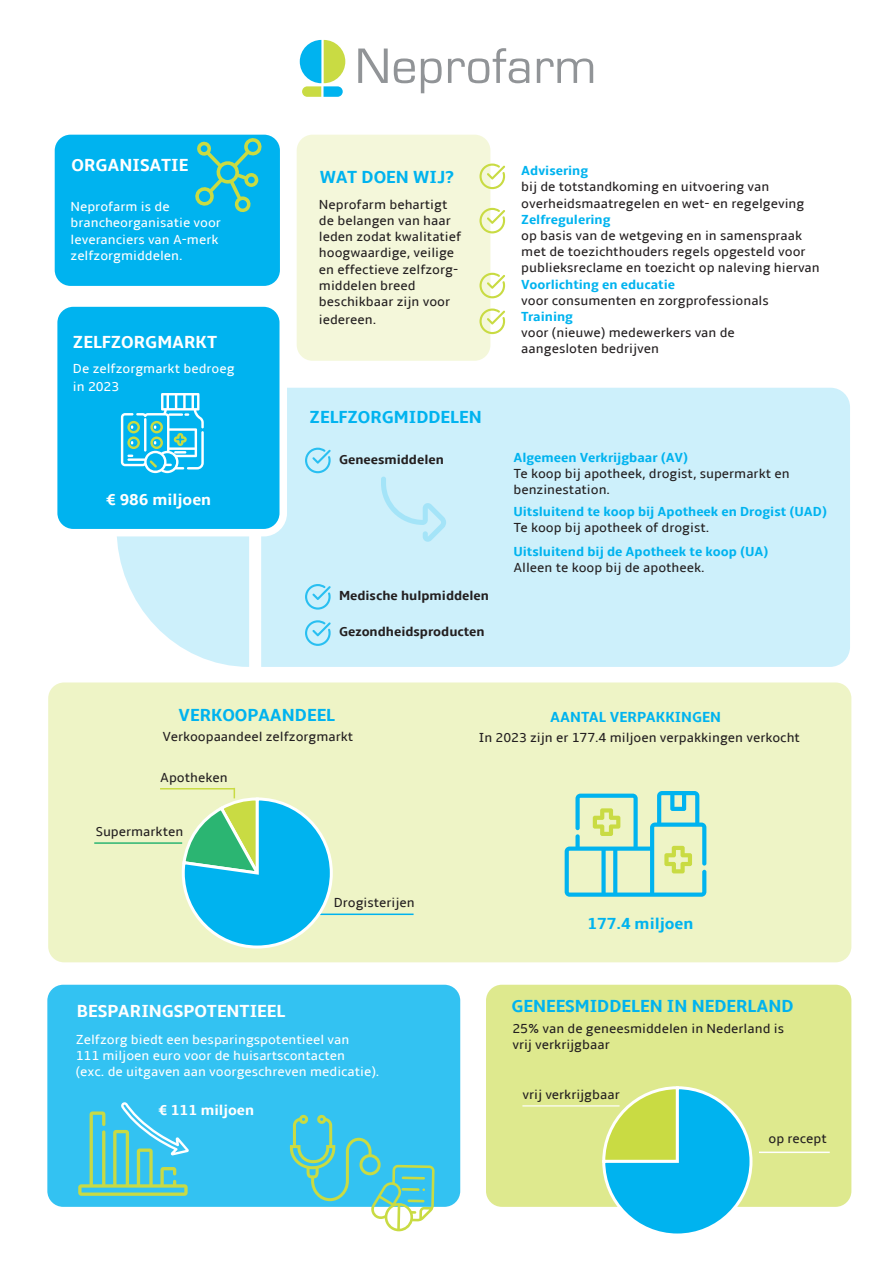
<style>
.page{position:relative;width:893px;height:1263px;background:#fff}
.page>*{position:absolute;margin:0;border:0;box-sizing:border-box;transform-origin:0 0}
.t1{font:700 18px "Amble";color:#00b3ef}
.t2{font:700 18px "Amble";color:#fff}
.t3{font:700 16.5px "Amble";color:#00b3ef}
.t4{font:700 16.5px "Amble";color:#fff}
.t5{font:700 15px "Amble";color:#00b3ef}
.t6{font:700 15px "Amble";color:#fff}
.t7{font:13.5px/16.2px "Amble";color:#231f20}
.t8{font:13.5px/16.2px "Amble";color:#fff}
.t9{font:700 13.5px "Amble";color:#00b3ef}
.t10{font:700 13.5px "Amble";color:#231f20}
</style>
<div class="page">
<div style="left:261px;top:388px;width:589px;height:279px;background:#cdf0fb"></div>
<div style="left:482px;top:981px;width:373px;height:229px;background:#dee98e;border-radius:20px"></div>
<div style="left:478px;top:977px;width:381px;height:237px;border:8px solid #fff;border-radius:20px"></div>
<hr style="left:522px;top:1105px;width:98px;height:2px;background:#fff">
<hr style="left:759px;top:1151px;width:71px;height:2px;background:#fff">
<div style="left:44px;top:981px;width:420px;height:229px;background:#33c2f2;border-radius:20px"></div>
<div style="left:40px;top:977px;width:428px;height:237px;border:8px solid #fff;border-radius:20px"></div>
<div style="left:44px;top:679px;width:811px;height:287px;background:#eef4c6;border-radius:20px"></div>
<div style="left:41px;top:675px;width:818px;height:295px;border:8px solid #fff;border-radius:20px"></div>
<div style="left:54px;top:303px;width:229px;height:230px;background:#00b3ef;border-radius:20px"></div>
<div style="left:50px;top:299px;width:237px;height:237px;border:8px solid #fff;border-radius:20px"></div>
<div style="left:293px;top:131px;width:201px;height:233px;background:#f4f7da;border-radius:20px"></div>
<div style="left:289px;top:127px;width:209px;height:241px;border:8px solid #fff;border-radius:20px"></div>
<div style="left:51px;top:131px;width:233px;height:159px;background:#00b3ef;border-radius:20px"></div>
<div style="left:47px;top:127px;width:240px;height:166px;border:8px solid #fff;border-radius:20px"></div>
<svg style="left:358px;top:49px;width:30px;height:34px"></svg>
<svg style="left:394px;top:58px;width:21px;height:25px"></svg>
<svg style="left:421px;top:58px;width:21px;height:35px"></svg>
<svg style="left:448px;top:48px;width:81px;height:35px"></svg>
<svg style="left:537px;top:58px;width:56px;height:25px"></svg>
<svg style="left:300px;top:40px;width:45px;height:57px"></svg>
<svg style="left:601px;top:1086px;width:153px;height:148px"></svg>
<svg style="left:290px;top:1114px;width:145px;height:117px"></svg>
<hr style="left:401px;top:1188px;width:19px;height:3px;background:#c9db43">
<hr style="left:408px;top:1199px;width:16px;height:3px;background:#c9db43">
<svg style="left:78px;top:1102px;width:111px;height:94px"></svg>
<hr style="left:313px;top:913px;width:101px;height:2px;background:#00b3ef">
<hr style="left:94px;top:842px;width:88px;height:2px;background:#2bb572">
<hr style="left:160px;top:788px;width:74px;height:1px;background:#c9db43">
<svg style="left:180px;top:788px;width:154px;height:161px"></svg>
<svg style="left:565px;top:791px;width:141px;height:106px"></svg>
<svg style="left:116px;top:393px;width:133px;height:274px"></svg>
<svg style="left:195px;top:138px;width:67px;height:75px"></svg>
<svg style="left:479px;top:164px;width:26px;height:25px"></svg>
<svg style="left:479px;top:208px;width:26px;height:25px"></svg>
<svg style="left:479px;top:273px;width:26px;height:25px"></svg>
<svg style="left:479px;top:308px;width:26px;height:26px"></svg>
<svg style="left:305px;top:448px;width:26px;height:25px"></svg>
<svg style="left:305px;top:584px;width:26px;height:26px"></svg>
<svg style="left:305px;top:620px;width:26px;height:26px"></svg>
<svg style="left:381px;top:477px;width:65px;height:65px"></svg>
<h1 class="t2" style="left:72px;top:154px;width:118px">ORGANISATIE</h1>
<p class="t8" style="left:71px;top:199px;width:152px">Neprofarm is de brancheorganisatie voor leveranciers van A-merk zelfzorgmiddelen.</p>
<h1 class="t2" style="left:73px;top:332px;width:146px">ZELFZORGMARKT</h1>
<p class="t8" style="left:73px;top:359px;width:163px;line-height:18px">De zelfzorgmarkt bedroeg in 2023</p>
<p class="t4" style="left:106px;top:490px;width:107px">€ 986 miljoen</p>
<h1 class="t1" style="left:320px;top:167px;width:136px">WAT DOEN WIJ?</h1>
<p class="t7" style="left:319px;top:196px;width:144px">Neprofarm behartigt de belangen van haar leden zodat kwalitatief hoogwaardige, veilige en effectieve zelfzorg&shy;middelen breed beschikbaar zijn voor</p>
<p class="t7" style="left:319px;top:312px;width:59px">iedereen.</p>
<h1 class="t1" style="left:310px;top:407px;width:174px">ZELFZORGMIDDELEN</h1>
<p class="t10" style="left:339px;top:452px;width:106px">Geneesmiddelen</p>
<p class="t10" style="left:339px;top:587px;width:151px">Medische hulpmiddelen</p>
<p class="t10" style="left:339px;top:624px;width:147px">Gezondheidsproducten</p>
<p class="t9" style="left:521px;top:163px;width:68px">Advisering</p>
<p class="t7" style="left:521px;top:179px;width:285px">bij de totstandkoming en uitvoering van overheidsmaatregelen en wet- en regelgeving</p>
<p class="t9" style="left:521px;top:212px;width:91px">Zelfregulering</p>
<p class="t7" style="left:521px;top:228px;width:300px">op basis van de wetgeving en in samenspraak met de toezichthouders regels opgesteld voor publieksreclame en toezicht op naleving hiervan</p>
<p class="t9" style="left:521px;top:276px;width:155px">Voorlichting en educatie</p>
<p class="t7" style="left:521px;top:292px;width:249px">voor consumenten en zorgprofessionals</p>
<p class="t9" style="left:521px;top:309px;width:53px">Training</p>
<p class="t7" style="left:521px;top:325px;width:215px">voor (nieuwe) medewerkers van de aangesloten bedrijven</p>
<p class="t9" style="left:513px;top:450px;width:176px">Algemeen Verkrijgbaar (AV)</p>
<p class="t7" style="left:513px;top:466px;width:278px">Te koop bij apotheek, drogist, supermarkt en benzinestation.</p>
<p class="t9" style="left:513px;top:503px;width:315px">Uitsluitend te koop bij Apotheek en Drogist (UAD)</p>
<p class="t7" style="left:513px;top:520px;width:197px">Te koop bij apotheek of drogist.</p>
<p class="t9" style="left:513px;top:543px;width:257px">Uitsluitend bij de Apotheek te koop (UA)</p>
<p class="t7" style="left:513px;top:559px;width:193px">Alleen te koop bij de apotheek.</p>
<h1 class="t1" style="left:179px;top:704px;width:158px">VERKOOPAANDEEL</h1>
<p class="t7" style="left:162px;top:728px;width:192px">Verkoopaandeel zelfzorgmarkt</p>
<p class="t7" style="left:160px;top:770px;width:69px">Apotheken</p>
<p class="t7" style="left:96px;top:824px;width:89px">Supermarkten</p>
<p class="t7" style="left:334px;top:894px;width:82px">Drogisterijen</p>
<h1 class="t2" style="left:77px;top:1001px;width:210px">BESPARINGSPOTENTIEEL</h1>
<p class="t8" style="left:76px;top:1031px;width:305px">Zelfzorg biedt een besparingspotentieel van<br>111 miljoen euro voor de huisartscontacten<br>(exc. de uitgaven aan voorgeschreven medicatie).</p>
<p class="t6" style="left:158px;top:1101px;width:97px">€ 111 miljoen</p>
<p class="t5" style="left:550px;top:709px;width:172px">AANTAL VERPAKKINGEN</p>
<p class="t7" style="left:479px;top:730px;width:323px">In 2023 zijn er 177.4 miljoen verpakkingen verkocht</p>
<p class="t3" style="left:587px;top:914px;width:107px">177.4 miljoen</p>
<h1 class="t1" style="left:511px;top:996px;width:284px">GENEESMIDDELEN IN NEDERLAND</h1>
<p class="t7" style="left:512px;top:1021px;width:273px">25% van de geneesmiddelen in Nederland is vrij verkrijgbaar</p>
<p class="t7" style="left:522px;top:1086px;width:99px">vrij verkrijgbaar</p>
<p class="t7" style="left:768px;top:1130px;width:60px">op recept</p>
</div>
